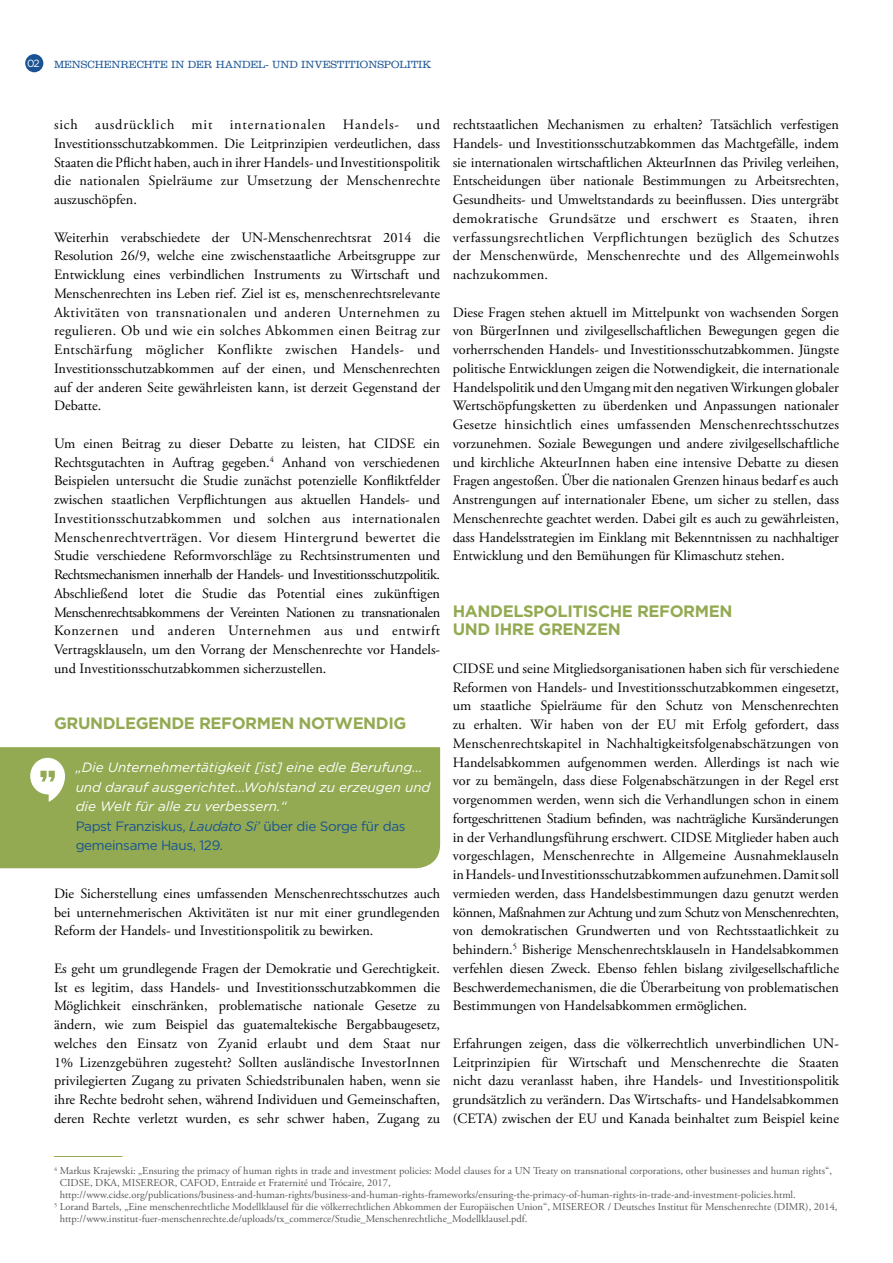
<style>
.page{position:relative;width:893px;height:1263px;background:#fff}
.page>*{position:absolute;margin:0;border:0;box-sizing:border-box;transform-origin:0 0}
.t1{font:700 16.5px/18.8px "Gotham";letter-spacing:-.025em;color:#93aa52}
.t2{font:14.25px/18.8px "Adobe Garamond Pro";color:#000;text-align:justify}
.t3{font:italic 13.5px/19.5px "Gotham";color:#fff}
.t4{font:13.5px/19.5px "Gotham";letter-spacing:-.025em;color:#195393}
.t5{font:300 10.8px "Clarendon LT Std";color:#195393}
.t6{font:10.5px/12px "Adobe Garamond Pro";color:#575756}
.t7{font:10.5px "Gotham";color:#fff}
.s1{font-style:italic}
</style>
<div class="page">
<div style="left:0;top:747px;width:440px;height:121px;background:#93aa52"></div>
<svg style="left:30px;top:758px;width:35px;height:44px"></svg>
<hr style="left:54px;top:1156px;width:68px;height:1px;background:#93aa52">
<div style="left:25px;top:54px;width:18px;height:18px;background:#195393;border-radius:50%"></div>
<p class="t7" style="left:27px;top:57px;width:14px">02</p>
<p class="t5" style="left:54px;top:58px;width:379px">MENSCHENRECHTE IN DER HANDEL- UND INVESTITIONSPOLITIK</p>
<p class="t2" style="left:54px;top:116px;width:388px">sich ausdrücklich mit internationalen Handels- und Investitionsschutzabkommen. Die Leitprinzipien verdeutlichen, dass Staaten die Pflicht haben, auch in ihrer Handels- und Investitionspolitik die nationalen Spielräume zur Umsetzung der Menschenrechte auszuschöpfen.</p>
<p class="t2" style="left:54px;top:228px;width:388px">Weiterhin verabschiedete der UN-Menschenrechtsrat 2014 die Resolution 26/9, welche eine zwischenstaatliche Arbeitsgruppe zur Entwicklung eines verbindlichen Instruments zu Wirtschaft und Menschenrechten ins Leben rief. Ziel ist es, menschenrechtsrelevante Aktivitäten von transnationalen und anderen Unternehmen zu regulieren. Ob und wie ein solches Abkommen einen Beitrag zur Entschärfung möglicher Konflikte zwischen Handels- und Investitionsschutzabkommen auf der einen, und Menschenrechten auf der anderen Seite gewährleisten kann, ist derzeit Gegenstand der Debatte.</p>
<p class="t2" style="left:54px;top:434px;width:388px">Um einen Beitrag zu dieser Debatte zu leisten, hat CIDSE ein Rechtsgutachten in Auftrag gegeben.<sup>4</sup> Anhand von verschiedenen Beispielen untersucht die Studie zunächst potenzielle Konfliktfelder zwischen staatlichen Verpflichtungen aus aktuellen Handels- und Investitionsschutzabkommen und solchen aus internationalen Menschenrechtverträgen. Vor diesem Hintergrund bewertet die Studie verschiedene Reformvorschläge zu Rechtsinstrumenten und Rechtsmechanismen innerhalb der Handels- und Investitionsschutzpolitik.<br>Abschließend lotet die Studie das Potential eines zukünftigen Menschenrechtsabkommens der Vereinten Nationen zu transnationalen Konzernen und anderen Unternehmen aus und entwirft Vertragsklauseln, um den Vorrang der Menschenrechte vor Handels&shy;und Investitionsschutzabkommen sicherzustellen.</p>
<p class="t1" style="left:54px;top:714px;width:354px">GRUNDLEGENDE REFORMEN NOTWENDIG</p>
<p class="t3" style="left:76px;top:757px;width:356px">„Die Unternehmertätigkeit [ist] eine edle Berufung... und darauf ausgerichtet...Wohlstand zu erzeugen und die Welt für alle zu verbessern.“</p>
<p class="t4" style="left:76px;top:816px;width:331px">Papst Franziskus, <span class="s1">Laudato Si’</span> über die Sorge für das gemeinsame Haus, 129.</p>
<p class="t2" style="left:54px;top:884px;width:388px">Die Sicherstellung eines umfassenden Menschenrechtsschutzes auch bei unternehmerischen Aktivitäten ist nur mit einer grundlegenden Reform der Handels- und Investitionspolitik zu bewirken.</p>
<p class="t2" style="left:54px;top:959px;width:388px">Es geht um grundlegende Fragen der Demokratie und Gerechtigkeit.<br>Ist es legitim, dass Handels- und Investitionsschutzabkommen die Möglichkeit einschränken, problematische nationale Gesetze zu ändern, wie zum Beispiel das guatemaltekische Bergabbaugesetz, welches den Einsatz von Zyanid erlaubt und dem Staat nur 1% Lizenzgebühren zugesteht? Sollten ausländische InvestorInnen privilegierten Zugang zu privaten Schiedstribunalen haben, wenn sie ihre Rechte bedroht sehen, während Individuen und Gemeinschaften, deren Rechte verletzt wurden, es sehr schwer haben, Zugang zu</p>
<p class="t2" style="left:453px;top:116px;width:388px">rechtstaatlichen Mechanismen zu erhalten? Tatsächlich verfestigen Handels- und Investitionsschutzabkommen das Machtgefälle, indem sie internationalen wirtschaftlichen AkteurInnen das Privileg verleihen, Entscheidungen über nationale Bestimmungen zu Arbeitsrechten, Gesundheits- und Umweltstandards zu beeinflussen. Dies untergräbt demokratische Grundsätze und erschwert es Staaten, ihren verfassungsrechtlichen Verpflichtungen bezüglich des Schutzes der Menschenwürde, Menschenrechte und des Allgemeinwohls nachzukommen.</p>
<p class="t2" style="left:453px;top:303px;width:388px">Diese Fragen stehen aktuell im Mittelpunkt von wachsenden Sorgen von BürgerInnen und zivilgesellschaftlichen Bewegungen gegen die vorherrschenden Handels- und Investitionsschutzabkommen. Jüngste politische Entwicklungen zeigen die Notwendigkeit, die internationale Handelspolitik und den Umgang mit den negativen Wirkungen globaler Wertschöpfungsketten zu überdenken und Anpassungen nationaler Gesetze hinsichtlich eines umfassenden Menschenrechtsschutzes vorzunehmen. Soziale Bewegungen und andere zivilgesellschaftliche und kirchliche AkteurInnen haben eine intensive Debatte zu diesen Fragen angestoßen. Über die nationalen Grenzen hinaus bedarf es auch Anstrengungen auf internationaler Ebene, um sicher zu stellen, dass Menschenrechte geachtet werden. Dabei gilt es auch zu gewährleisten, dass Handelsstrategien im Einklang mit Bekenntnissen zu nachhaltiger Entwicklung und den Bemühungen für Klimaschutz stehen.</p>
<p class="t1" style="left:453px;top:601px;width:281px">HANDELSPOLITISCHE REFORMEN<br>UND IHRE GRENZEN</p>
<p class="t2" style="left:453px;top:659px;width:388px">CIDSE und seine Mitgliedsorganisationen haben sich für verschiedene Reformen von Handels- und Investitionsschutzabkommen eingesetzt, um staatliche Spielräume für den Schutz von Menschenrechten zu erhalten. Wir haben von der EU mit Erfolg gefordert, dass Menschenrechtskapitel in Nachhaltigkeitsfolgenabschätzungen von Handelsabkommen aufgenommen werden. Allerdings ist nach wie vor zu bemängeln, dass diese Folgenabschätzungen in der Regel erst vorgenommen werden, wenn sich die Verhandlungen schon in einem fortgeschrittenen Stadium befinden, was nachträgliche Kursänderungen in der Verhandlungsführung erschwert. CIDSE Mitglieder haben auch vorgeschlagen, Menschenrechte in Allgemeine Ausnahmeklauseln in Handels- und Investitionsschutzabkommen aufzunehmen. Damit soll vermieden werden, dass Handelsbestimmungen dazu genutzt werden können, Maßnahmen zur Achtung und zum Schutz von Menschenrechten, von demokratischen Grundwerten und von Rechtsstaatlichkeit zu behindern.<sup>5</sup> Bisherige Menschenrechtsklauseln in Handelsabkommen verfehlen diesen Zweck. Ebenso fehlen bislang zivilgesellschaftliche Beschwerdemechanismen, die die Überarbeitung von problematischen Bestimmungen von Handelsabkommen ermöglichen.</p>
<p class="t2" style="left:453px;top:1034px;width:388px">Erfahrungen zeigen, dass die völkerrechtlich unverbindlichen UN-Leitprinzipien für Wirtschaft und Menschenrechte die Staaten nicht dazu veranlasst haben, ihre Handels- und Investitionspolitik grundsätzlich zu verändern. Das Wirtschafts- und Handelsabkommen (CETA) zwischen der EU und Kanada beinhaltet zum Beispiel keine</p>
<p class="t6" style="left:60px;top:1165px;width:774px;text-indent:-6px"><sup>4</sup> Markus Krajewski: „Ensuring the primacy of human rights in trade and investment policies: Model clauses for a UN Treaty on transnational corporations, other businesses and human rights“,<br>CIDSE, DKA, MISEREOR, CAFOD, Entraide et Fraternité und Trócaire, 2017, http://www.cidse.org/publications/business-and-human-rights/business-and-human-rights-frameworks/ensuring-the-primacy-of-human-rights-in-trade-and-investment-policies.html.</p>
<p class="t6" style="left:60px;top:1201px;width:779px;text-indent:-6px"><sup>5</sup> Lorand Bartels, „Eine menschenrechtliche Modellklausel für die völkerrechtlichen Abkommen der Europäischen Union“, MISEREOR / Deutsches Institut für Menschenrechte (DIMR), 2014, http://www.institut-fuer-menschenrechte.de/uploads/tx_commerce/Studie_Menschenrechtliche_Modellklausel.pdf.</p>
</div>
